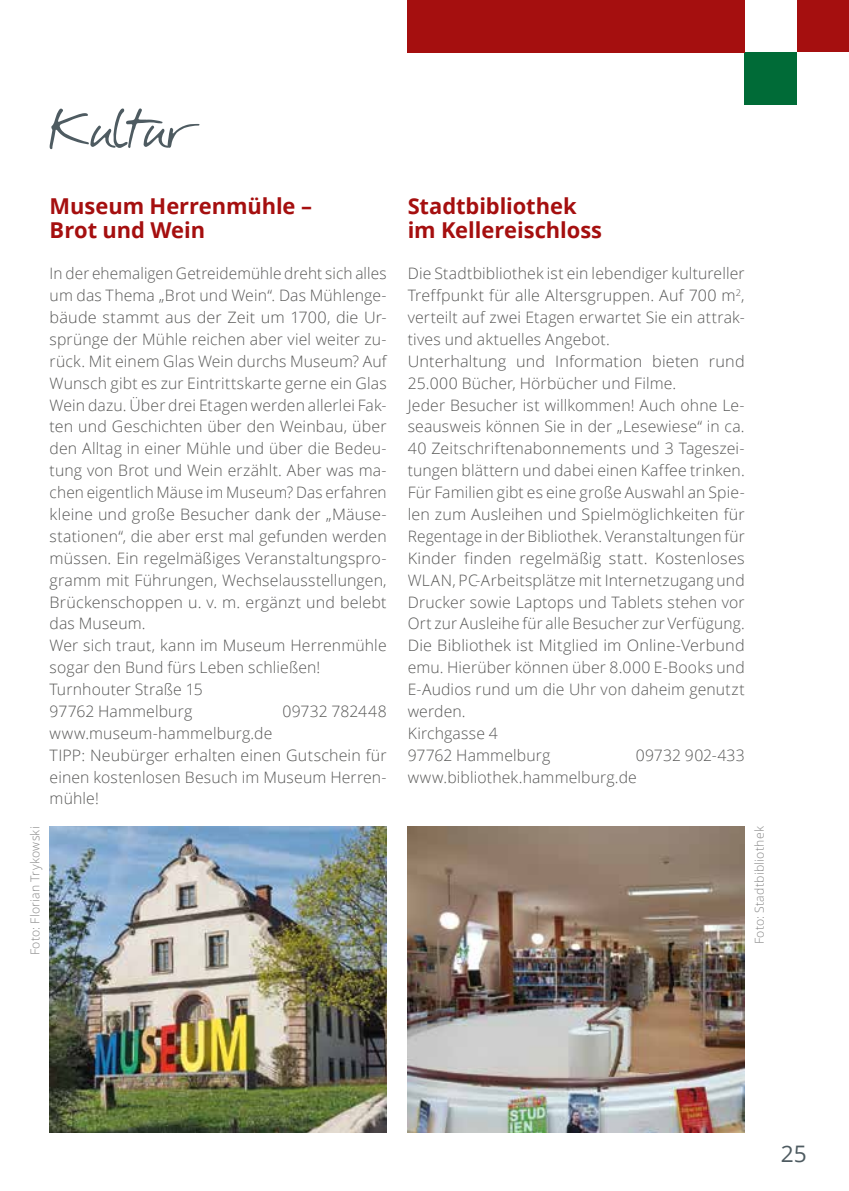
<style>
.page{position:relative;width:849px;height:1191px;background:#fff}
.page>*{position:absolute;margin:0;border:0;box-sizing:border-box;transform-origin:0 0}
.t1{font:71.75px "Darkwoman";letter-spacing:-.01em;color:#4e5b61}
.t2{font:22.75px "Open Sans";color:#4e5b61}
.t3{font:700 21.88px/24.5px "Open Sans";letter-spacing:-.005em;color:#a50f0f}
.t4{font:300 15.75px/21.9px "Open Sans";letter-spacing:.01em;color:#575756}
.t5{font:300 12.25px "Open Sans";letter-spacing:.02em;color:#878787}
</style>
<div class="page">
<div style="left:744px;top:52px;width:52px;height:52px;background:#006b37"></div>
<div style="left:796px;top:0;width:52px;height:52px;background:#a50f0f"></div>
<div style="left:407px;top:0;width:337px;height:52px;background:#a50f0f"></div>
<img style="left:50px;top:826px;width:336px;height:306px">
<img style="left:407px;top:826px;width:337px;height:306px">
<h1 class="t1" style="left:50px;top:81px;width:140px">Kultur</h1>
<h3 class="t3" style="left:50px;top:193px;width:264px">Museum Herrenmühle –<br>Brot und Wein</h3>
<p class="t4" style="left:50px;top:262px;width:338px">In der ehemaligen Getreidemühle dreht sich alles um das Thema „Brot und Wein“. Das Mühlenge&shy;bäude stammt aus der Zeit um 1700, die Ur&shy;sprünge der Mühle reichen aber viel weiter zu&shy;rück. Mit einem Glas Wein durchs Museum? Auf Wunsch gibt es zur Eintrittskarte gerne ein Glas Wein dazu. Über drei Etagen werden allerlei Fak&shy;ten und Geschichten über den Weinbau, über den Alltag in einer Mühle und über die Bedeu&shy;tung von Brot und Wein erzählt. Aber was ma&shy;chen eigentlich Mäuse im Museum? Das erfahren kleine und große Besucher dank der „Mäuse&shy;stationen“, die aber erst mal gefunden werden müssen. Ein regelmäßiges Veranstaltungspro&shy;gramm mit Führungen, Wechselausstellungen, Brückenschoppen u. v. m. ergänzt und belebt das Museum.<br>Wer sich traut, kann im Museum Herrenmühle sogar den Bund fürs Leben schließen!<br>Turnhouter Straße 15<br>97762 Hammelburg</p>
<p class="t4" style="left:282px;top:700px;width:106px">09732 782448</p>
<p class="t4" style="left:50px;top:721px;width:338px">www.museum-hammelburg.de<br>TIPP: Neubürger erhalten einen Gutschein für einen kostenlosen Besuch im Museum Herren&shy;mühle!</p>
<h3 class="t3" style="left:407px;top:193px;width:196px">Stadtbibliothek im Kellereischloss</h3>
<p class="t4" style="left:407px;top:262px;width:338px">Die Stadtbibliothek ist ein lebendiger kultureller Treffpunkt für alle Altersgruppen. Auf 700 m<sup>2</sup>, verteilt auf zwei Etagen erwartet Sie ein attrak&shy;tives und aktuelles Angebot.<br>Unterhaltung und Information bieten rund 25.000 Bücher, Hörbücher und Filme.<br>Jeder Besucher ist willkommen! Auch ohne Le&shy;seausweis können Sie in der „Lesewiese“ in ca.<br>40 Zeitschriftenabonnements und 3 Tageszei&shy;tungen blättern und dabei einen Kaffee trinken.<br>Für Familien gibt es eine große Auswahl an Spie&shy;len zum Ausleihen und Spielmöglichkeiten für Regentage in der Bibliothek. Veranstaltungen für Kinder finden regelmäßig statt. Kostenloses WLAN, PC-Arbeitsplätze mit Internetzugang und Drucker sowie Laptops und Tablets stehen vor Ort zur Ausleihe für alle Besucher zur Verfügung.<br>Die Bibliothek ist Mitglied im Online-Verbund emu. Hierüber können über 8.000 E-Books und E-Audios rund um die Uhr von daheim genutzt werden.<br>Kirchgasse 4<br>97762 Hammelburg</p>
<p class="t4" style="left:407px;top:743px;width:338px;text-indent:228px">09732 902-433 www.bibliothek.hammelburg.de</p>
<p class="t5" style="left:27px;top:955px;width:130px;rotate:-90deg">Foto: Florian Trykowski</p>
<p class="t5" style="left:750px;top:944px;width:119px;rotate:-90deg">Foto: Stadtbibliothek</p>
<h2 class="t2" style="left:780px;top:1137px;width:28px">25</h2>
</div>
